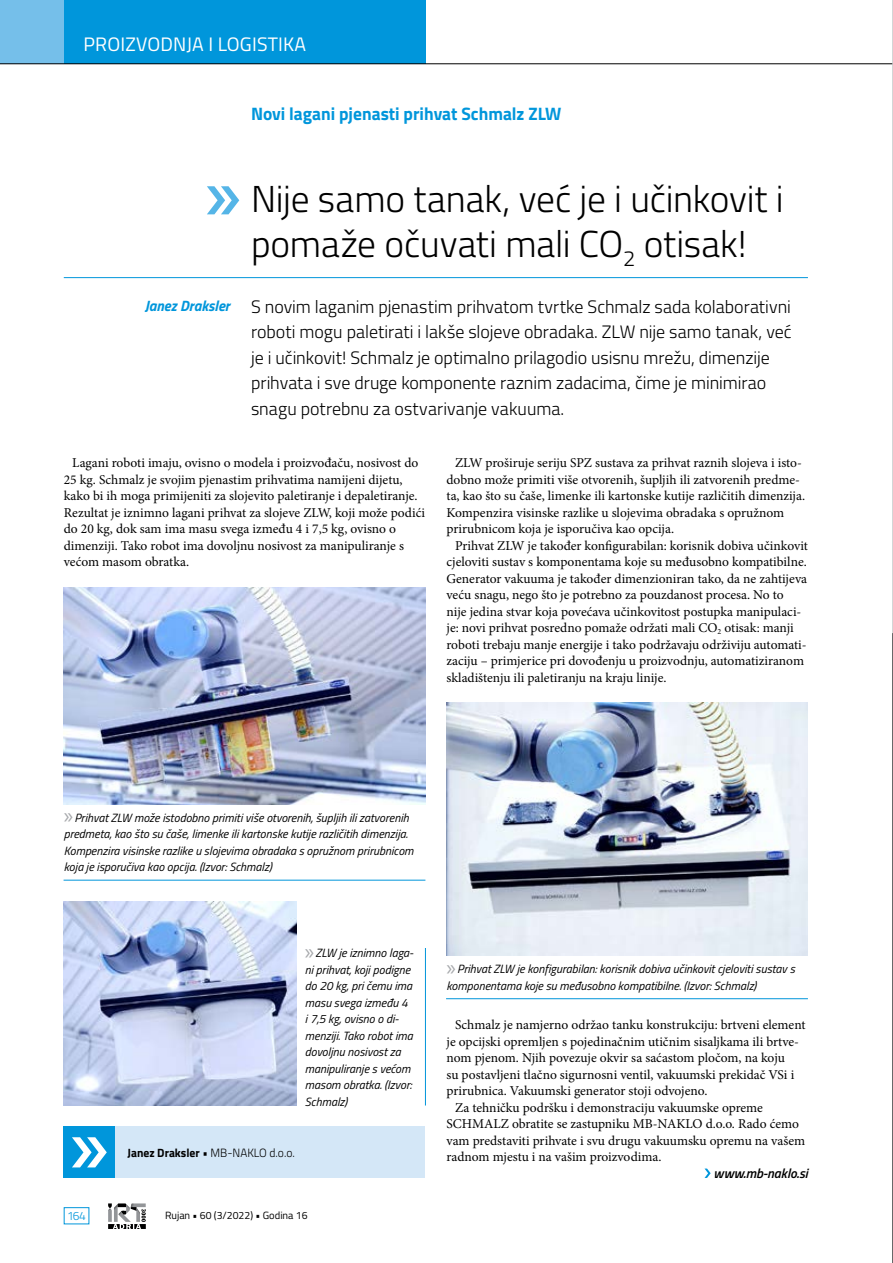
<style>
.page{position:relative;width:893px;height:1263px;background:#fff}
.page>*{position:absolute;margin:0;border:0;box-sizing:border-box;transform-origin:0 0}
.Članek_naslov{font:300 37.5px/45px "Titillium";letter-spacing:-.005em;color:#000}
.t1{font:19.5px "Titillium";letter-spacing:.01em;color:#fff}
.Članek_podnaslov{font:300 18px/25.5px "Titillium";letter-spacing:-.005em;color:#000}
.Članek_nadnaslov{font:700 18px "Titillium";color:#0096db}
.Avtor_članka{font:italic 700 15px "Titillium";color:#0096db}
.vsebina_-_body_text{font:13.5px/16.5px "Minion Pro";color:#000}
.Novica_-_url{font:italic 600 13.5px "Titillium";color:#000}
.t2{font:italic 12px/16.5px "Titillium";color:#000}
.O_avtorju_-_podatki{font:300 12px "Titillium";color:#000}
.t3{font:300 12px "Titillium";color:#0096db}
.t4{font:10.5px "Titillium";color:#000}
.s1{font-family:"Myriad Pro";font-style:normal;font-size:22.5px;color:#a7a9ac}
.s2{font-weight:700}
</style>
<div class="page">
<div style="left:0;top:0;width:64px;height:64px;background:#75bfea"></div>
<div style="left:64px;top:0;width:361px;height:64px;background:#0096db"></div>
<svg style="left:108px;top:1203px;width:38px;height:26px"></svg>
<div style="left:64px;top:1207px;width:25px;height:17px;border:1px solid #0096db"></div>
<svg style="left:207px;top:186px;width:32px;height:28px"></svg>
<hr style="left:64px;top:277px;width:744px;height:1px;background:#0096db">
<div style="left:64px;top:1127px;width:361px;height:51px;background:#d4e7f7"></div>
<div style="left:64px;top:1127px;width:51px;height:51px;background:#0096db"></div>
<svg style="left:72px;top:1137px;width:35px;height:30px"></svg>
<svg style="left:704px;top:1168px;width:7px;height:10px"></svg>
<img style="left:64px;top:901px;width:232px;height:204px">
<img style="left:446px;top:703px;width:362px;height:253px">
<img style="left:64px;top:587px;width:361px;height:217px">
<hr style="left:64px;top:880px;width:361px;height:1px;background:#0095da">
<hr style="left:446px;top:998px;width:362px;height:1px;background:#0095da">
<hr style="left:425px;top:948px;width:1px;height:157px;background:#0095da">
<hr style="left:0;top:63px;width:892px;height:1px;background:#000">
<hr style="left:892px;top:0;width:1px;height:1263px;background:#c7c8ca">
<h2 class="t1" style="left:83px;top:30px;width:224px">PROIZVODNJA I LOGISTIKA</h2>
<p class="Članek_nadnaslov" style="left:251px;top:100px;width:312px">Novi lagani pjenasti prihvat Schmalz ZLW</p>
<p class="Avtor_članka" style="left:145px;top:293px;width:87px">Janez Draksler</p>
<p class="Članek_naslov" style="left:251px;top:174px;width:534px">Nije samo tanak, već je i učinkovit i pomaže očuvati mali CO<sub>2</sub> otisak!</p>
<p class="Članek_podnaslov" style="left:251px;top:293px;width:542px">S novim laganim pjenastim prihvatom tvrtke Schmalz sada kolaborativni roboti mogu paletirati i lakše slojeve obradaka. ZLW nije samo tanak, već je i učinkovit! Schmalz je optimalno prilagodio usisnu mrežu, dimenzije prihvata i sve druge komponente raznim zadacima, čime je minimirao snagu potrebnu za ostvarivanje vakuuma.</p>
<p class="vsebina_-_body_text" style="left:64px;top:455px;width:363px;text-indent:9px">Lagani roboti imaju, ovisno o modela i proizvođaču, nosivost do 25 kg. Schmalz je svojim pjenastim prihvatima namijeni dijetu, kako bi ih moga primijeniti za slojevito paletiranje i depaletiranje.<br>Rezultat je iznimno lagani prihvat za slojeve ZLW, koji može podići do 20 kg, dok sam ima masu svega između 4 i 7,5 kg, ovisno o dimenziji. Tako robot ima dovoljnu nosivost za manipuliranje s većom masom obratka.</p>
<p class="vsebina_-_body_text" style="left:446px;top:455px;width:360px;text-indent:9px">ZLW proširuje seriju SPZ sustava za prihvat raznih slojeva i isto&shy;dobno može primiti više otvorenih, šupljih ili zatvorenih predme&shy;ta, kao što su čaše, limenke ili kartonske kutije različitih dimenzija.<br>Kompenzira visinske razlike u slojevima obradaka s opružnom prirubnicom koja je isporučiva kao opcija.</p>
<p class="vsebina_-_body_text" style="left:446px;top:537px;width:363px;text-indent:9px">Prihvat ZLW je također konfigurabilan: korisnik dobiva učinkovit cjeloviti sustav s komponentama koje su međusobno kompatibilne.<br>Generator vakuuma je također dimenzioniran tako, da ne zahtijeva veću snagu, nego što je potrebno za pouzdanost procesa. No to<br>nije jedina stvar koja povećava učinkovitost postupka manipulaci&shy;je: novi prihvat posredno pomaže održati mali CO<sub>2</sub> otisak: manji roboti trebaju manje energije i tako podržavaju održiviju automati&shy;zaciju – primjerice pri dovođenju u proizvodnju, automatiziranom skladištenju ili paletiranju na kraju linije.</p>
<p class="t2" style="left:64px;top:809px;width:351px"><span class="s1">»</span>Prihvat ZLW može istodobno primiti više otvorenih, šupljih ili zatvorenih predmeta, kao što su čaše, limenke ili kartonske kutije različitih dimenzija.<br>Kompenzira visinske razlike u slojevima obradaka s opružnom prirubnicom koja je isporučiva kao opcija. (Izvor: Schmalz)</p>
<p class="t2" style="left:305px;top:944px;width:110px"><span class="s1">»</span>ZLW je iznimno laga&shy;ni prihvat, koji podigne do 20 kg, pri čemu ima masu svega između 4<br>i 7,5 kg, ovisno o di&shy;menziji. Tako robot ima dovoljnu nosivost za manipuliranje s većom masom obratka. (Izvor:<br>Schmalz)</p>
<p class="O_avtorju_-_podatki" style="left:128px;top:1144px;width:169px"><span class="s2">Janez Draksler</span> • MB-NAKLO d.o.o.</p>
<p class="t3" style="left:67px;top:1207px;width:20px">164</p>
<p class="t4" style="left:165px;top:1207px;width:144px">Rujan • 60 (3/2022) • Godina 16</p>
<p class="t2" style="left:446px;top:960px;width:350px"><span class="s1">»</span>Prihvat ZLW je konfigurabilan: korisnik dobiva učinkovit cjeloviti sustav s komponentama koje su međusobno kompatibilne. (Izvor: Schmalz)</p>
<p class="vsebina_-_body_text" style="left:446px;top:1017px;width:361px;text-indent:9px">Schmalz je namjerno održao tanku konstrukciju: brtveni element je opcijski opremljen s pojedinačnim utičnim sisaljkama ili brtve&shy;nom pjenom. Njih povezuje okvir sa saćastom pločom, na koju<br>su postavljeni tlačno sigurnosni ventil, vakuumski prekidač VSi i prirubnica. Vakuumski generator stoji odvojeno.</p>
<p class="vsebina_-_body_text" style="left:446px;top:1099px;width:360px;text-indent:9px">Za tehničku podršku i demonstraciju vakuumske opreme SCHMALZ obratite se zastupniku MB-NAKLO d.o.o. Rado ćemo vam predstaviti prihvate i svu drugu vakuumsku opremu na vašem radnom mjestu i na vašim proizvodima.</p>
<p class="Novica_-_url" style="left:714px;top:1163px;width:96px">www.mb-naklo.si</p>
</div>
